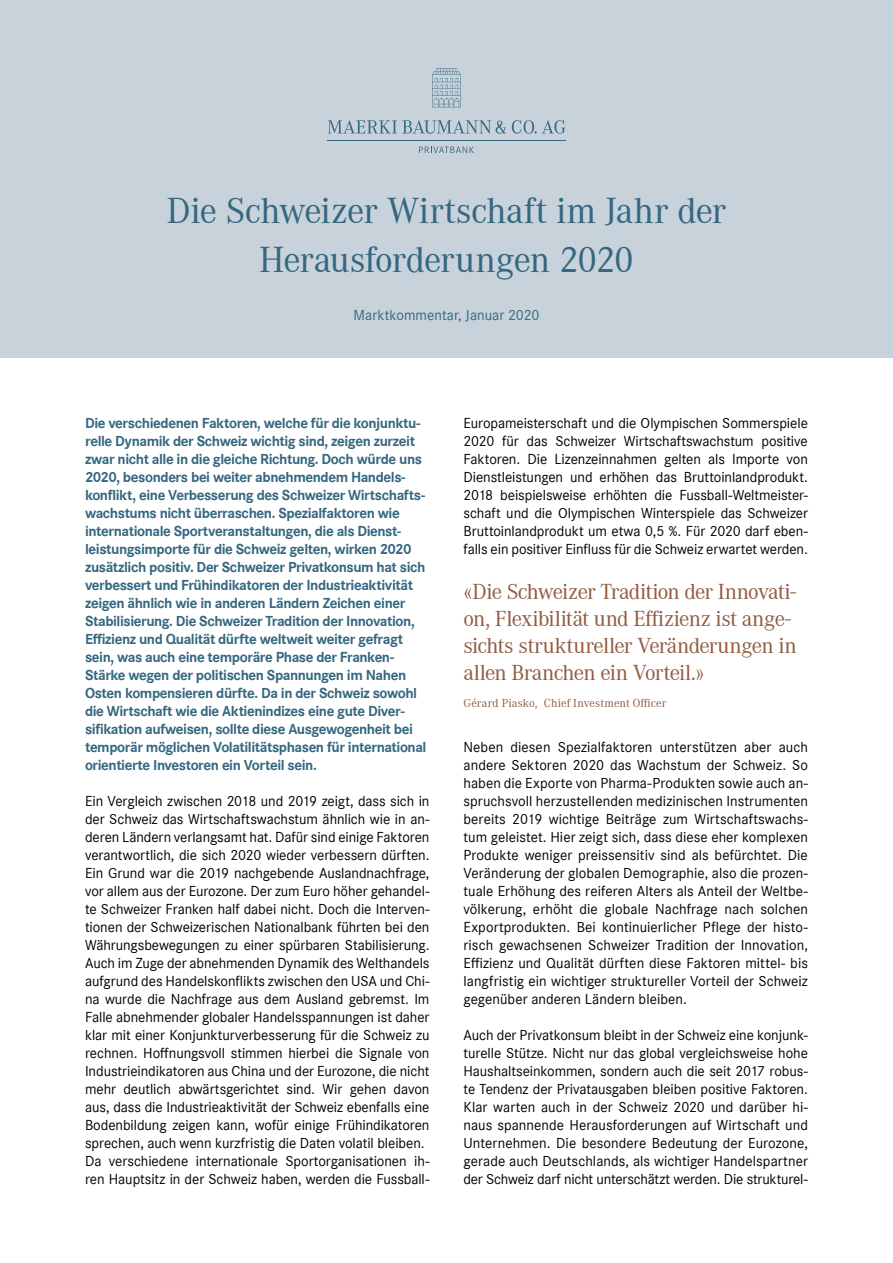
<style>
.page{position:relative;width:893px;height:1263px;background:#fff}
.page>*{position:absolute;margin:0;border:0;box-sizing:border-box;transform-origin:0 0}
.t1{font:37.5px/49.5px "Corporate A";letter-spacing:-.02em;color:#356780;text-align:center}
.t2{font:22.5px/27px "Corporate A";letter-spacing:-.035em;color:#915b42}
.t3{font:15px/18px "Corporate S";letter-spacing:-.005em;color:#000;text-align:justify}
.t4{font:700 15px/18px "Corporate S";letter-spacing:-.03em;color:#356780}
.t5{font:15px "Corporate S";letter-spacing:.005em;color:#356780}
.t6{font:12px "Corporate A";letter-spacing:.01em;color:#915b42}
</style>
<div class="page">
<div style="left:0;top:0;width:893px;height:357px;background:#c8d2db"></div>
<hr style="left:327px;top:140px;width:239px;height:1px;background:#356780">
<svg style="left:327px;top:120px;width:179px;height:14px"></svg>
<svg style="left:512px;top:120px;width:54px;height:14px"></svg>
<svg style="left:432px;top:68px;width:29px;height:39px"></svg>
<svg style="left:419px;top:147px;width:55px;height:6px"></svg>
<h1 class="t1" style="left:167px;top:184px;width:561px">Die Schweizer Wirtschaft im Jahr der<br>Herausforderungen 2020</h1>
<p class="t5" style="left:353px;top:305px;width:187px">Marktkommentar, Januar 2020</p>
<p class="t4" style="left:85px;top:414px;width:343px">Die verschiedenen Faktoren, welche für die konjunktu&shy;relle Dynamik der Schweiz wichtig sind, zeigen zurzeit zwar nicht alle in die gleiche Richtung. Doch würde uns 2020, besonders bei weiter abnehmendem Handels&shy;konflikt, eine Verbesserung des Schweizer Wirtschafts&shy;wachstums nicht überraschen. Spezialfaktoren wie internationale Sportveranstaltungen, die als Dienst&shy;leistungsimporte für die Schweiz gelten, wirken 2020 zusätzlich positiv. Der Schweizer Privatkonsum hat sich verbessert und Frühindikatoren der Industrieaktivität zeigen ähnlich wie in anderen Ländern Zeichen einer Stabilisierung. Die Schweizer Tradition der Innovation, Effizienz und Qualität dürfte weltweit weiter gefragt sein, was auch eine temporäre Phase der Franken-Stärke wegen der politischen Spannungen im Nahen Osten kompensieren dürfte. Da in der Schweiz sowohl die Wirtschaft wie die Aktienindizes eine gute Diver&shy;sifikation aufweisen, sollte diese Ausgewogenheit bei temporär möglichen Volatilitätsphasen für international orientierte Investoren ein Vorteil sein.</p>
<p class="t3" style="left:85px;top:792px;width:346px;text-align:left">Ein Vergleich zwischen 2018 und 2019 zeigt, dass sich in der Schweiz das Wirtschaftswachstum ähnlich wie in an&shy;deren Ländern verlangsamt hat. Dafür sind einige Faktoren verantwortlich, die sich 2020 wieder verbessern dürften.<br>Ein Grund war die 2019 nachgebende Auslandnachfrage, vor allem aus der Eurozone. Der zum Euro höher gehandel&shy;te Schweizer Franken half dabei nicht. Doch die Interven&shy;tionen der Schweizerischen Nationalbank führten bei den Währungsbewegungen zu einer spürbaren Stabilisierung.<br>Auch im Zuge der abnehmenden Dynamik des Welthandels aufgrund des Handelskonflikts zwischen den USA und Chi&shy;na wurde die Nachfrage aus dem Ausland gebremst. Im Falle abnehmender globaler Handelsspannungen ist daher klar mit einer Konjunkturverbesserung für die Schweiz zu rechnen. Hoffnungsvoll stimmen hierbei die Signale von Industrieindikatoren aus China und der Eurozone, die nicht mehr deutlich abwärtsgerichtet sind. Wir gehen davon aus, dass die Industrieaktivität der Schweiz ebenfalls eine Bodenbildung zeigen kann, wofür einige Frühindikatoren sprechen, auch wenn kurzfristig die Daten volatil bleiben.<br>Da verschiedene internationale Sportorganisationen ih&shy;ren Hauptsitz in der Schweiz haben, werden die Fussball-</p>
<p class="t3" style="left:463px;top:414px;width:346px">Europameisterschaft und die Olympischen Sommerspiele 2020 für das Schweizer Wirtschaftswachstum positive Faktoren. Die Lizenzeinnahmen gelten als Importe von Dienstleistungen und erhöhen das Bruttoinlandprodukt.<br>2018 beispielsweise erhöhten die Fussball-Weltmeister&shy;schaft und die Olympischen Winterspiele das Schweizer Bruttoinlandprodukt um etwa 0,5 %. Für 2020 darf eben&shy;falls ein positiver Einfluss für die Schweiz erwartet werden.</p>
<h2 class="t2" style="left:463px;top:577px;width:335px">«Die Schweizer Tradition der Innovati&shy;on, Flexibilität und Effizienz ist ange&shy;sichts struktureller Veränderungen in allen Branchen ein Vorteil.»</h2>
<p class="t6" style="left:463px;top:695px;width:204px">Gérard Piasko, Chief Investment Officer</p>
<p class="t3" style="left:463px;top:738px;width:346px">Neben diesen Spezialfaktoren unterstützen aber auch andere Sektoren 2020 das Wachstum der Schweiz. So haben die Exporte von Pharma-Produkten sowie auch an&shy;spruchsvoll herzustellenden medizinischen Instrumenten bereits 2019 wichtige Beiträge zum Wirtschaftswachs&shy;tum geleistet. Hier zeigt sich, dass diese eher komplexen Produkte weniger preissensitiv sind als befürchtet. Die Veränderung der globalen Demographie, also die prozen&shy;tuale Erhöhung des reiferen Alters als Anteil der Weltbe&shy;völkerung, erhöht die globale Nachfrage nach solchen Exportprodukten. Bei kontinuierlicher Pflege der histo&shy;risch gewachsenen Schweizer Tradition der Innovation, Effizienz und Qualität dürften diese Faktoren mittel- bis langfristig ein wichtiger struktureller Vorteil der Schweiz gegenüber anderen Ländern bleiben.</p>
<p class="t3" style="left:463px;top:1026px;width:346px">Auch der Privatkonsum bleibt in der Schweiz eine konjunk&shy;turelle Stütze. Nicht nur das global vergleichsweise hohe Haushaltseinkommen, sondern auch die seit 2017 robus&shy;te Tendenz der Privatausgaben bleiben positive Faktoren.<br>Klar warten auch in der Schweiz 2020 und darüber hi&shy;naus spannende Herausforderungen auf Wirtschaft und Unternehmen. Die besondere Bedeutung der Eurozone, gerade auch Deutschlands, als wichtiger Handelspartner der Schweiz darf nicht unterschätzt werden. Die strukturel-</p>
</div>
